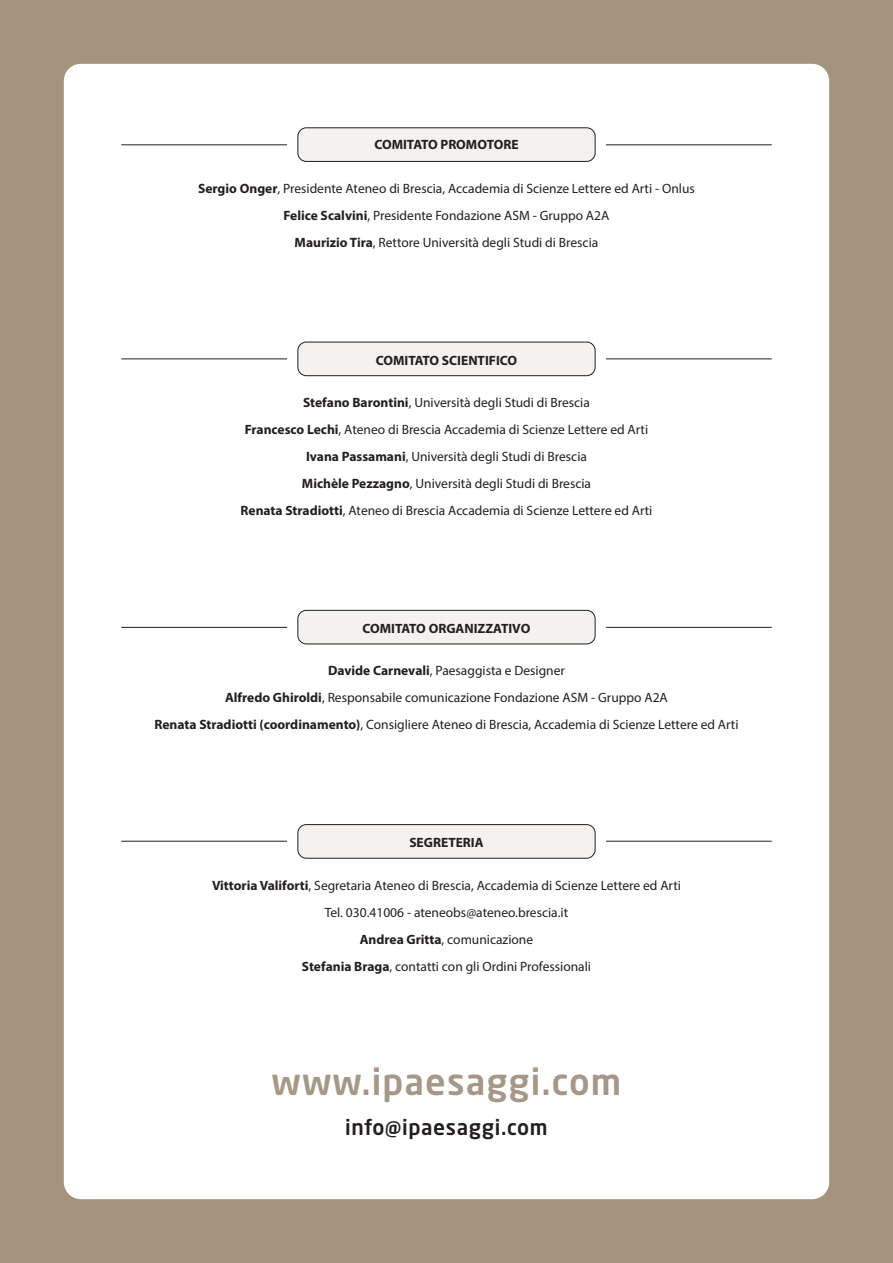
<style>
.page{position:relative;width:893px;height:1263px;background:#a4947d}
.page>*{position:absolute;margin:0;border:0;box-sizing:border-box;transform-origin:0 0}
.t1{font:500 36px "Neo Sans Std";letter-spacing:.03em;color:#a69786}
.t2{font:500 21px "Neo Sans Std";letter-spacing:.03em;color:#231f20}
.t3{font:13.5px/27px "Myriad Pro";color:#231f20;text-align:center}
.t4{font:700 13.5px "Myriad Pro";color:#231f20}
.s1{font-weight:700}
</style>
<div class="page">
<div style="left:64px;top:64px;width:765px;height:1135px;background:#fff;border-radius:17px"></div>
<div style="left:298px;top:128px;width:297px;height:33px;background:#f3f2ee;border-radius:9px"></div>
<div style="left:298px;top:128px;width:297px;height:34px;border:1px solid #231f20;border-radius:9px"></div>
<div style="left:298px;top:342px;width:297px;height:34px;background:#f3f2ee;border-radius:9px"></div>
<div style="left:298px;top:342px;width:297px;height:34px;border:1px solid #231f20;border-radius:9px"></div>
<div style="left:298px;top:610px;width:297px;height:34px;background:#f3f2ee;border-radius:9px"></div>
<div style="left:298px;top:610px;width:297px;height:34px;border:1px solid #231f20;border-radius:9px"></div>
<div style="left:298px;top:825px;width:297px;height:33px;background:#f3f2ee;border-radius:9px"></div>
<div style="left:298px;top:824px;width:297px;height:34px;border:1px solid #231f20;border-radius:9px"></div>
<hr style="left:121px;top:145px;width:166px;height:1px;background:#231f20">
<hr style="left:606px;top:145px;width:166px;height:1px;background:#231f20">
<hr style="left:121px;top:359px;width:166px;height:1px;background:#231f20">
<hr style="left:606px;top:359px;width:166px;height:1px;background:#231f20">
<hr style="left:121px;top:627px;width:166px;height:1px;background:#231f20">
<hr style="left:606px;top:627px;width:166px;height:1px;background:#231f20">
<hr style="left:121px;top:841px;width:166px;height:1px;background:#231f20">
<hr style="left:606px;top:841px;width:166px;height:1px;background:#231f20">
<p class="t4" style="left:374px;top:136px;width:146px">COMITATO PROMOTORE</p>
<p class="t3" style="left:198px;top:175px;width:498px"><span class="s1">Sergio Onger</span>, Presidente Ateneo di Brescia, Accademia di Scienze Lettere ed Arti - Onlus<br><span class="s1">Felice Scalvini</span>, Presidente Fondazione ASM - Gruppo A2A<br><span class="s1">Maurizio Tira</span>, Rettore Università degli Studi di Brescia</p>
<p class="t4" style="left:376px;top:351px;width:143px">COMITATO SCIENTIFICO</p>
<p class="t3" style="left:241px;top:389px;width:413px"><span class="s1">Stefano Barontini</span>, Università degli Studi di Brescia<br><span class="s1">Francesco Lechi</span>, Ateneo di Brescia Accademia di Scienze Lettere ed Arti <span class="s1">Ivana Passamani</span>, Università degli Studi di Brescia<br><span class="s1">Michèle Pezzagno</span>, Università degli Studi di Brescia<br><span class="s1">Renata Stradiotti</span>, Ateneo di Brescia Accademia di Scienze Lettere ed Arti</p>
<p class="t4" style="left:363px;top:620px;width:169px">COMITATO ORGANIZZATIVO</p>
<p class="t3" style="left:154px;top:657px;width:586px"><span class="s1">Davide Carnevali</span>, Paesaggista e Designer<br><span class="s1">Alfredo Ghiroldi</span>, Responsabile comunicazione Fondazione ASM - Gruppo A2A<br><span class="s1">Renata Stradiotti (coordinamento)</span>, Consigliere Ateneo di Brescia, Accademia di Scienze Lettere ed Arti</p>
<p class="t4" style="left:409px;top:834px;width:76px">SEGRETERIA</p>
<p class="t3" style="left:212px;top:871px;width:470px"><span class="s1">Vittoria Valiforti</span>, Segretaria Ateneo di Brescia, Accademia di Scienze Lettere ed Arti Tel. 030.41006 - ateneobs@ateneo.brescia.it<br><span class="s1">Andrea Gritta</span>, comunicazione<br><span class="s1">Stefania Braga</span>, contatti con gli Ordini Professionali</p>
<h1 class="t1" style="left:271px;top:1059px;width:351px">www.ipaesaggi.com</h1>
<h2 class="t2" style="left:345px;top:1114px;width:204px">info@ipaesaggi.com</h2>
</div>
